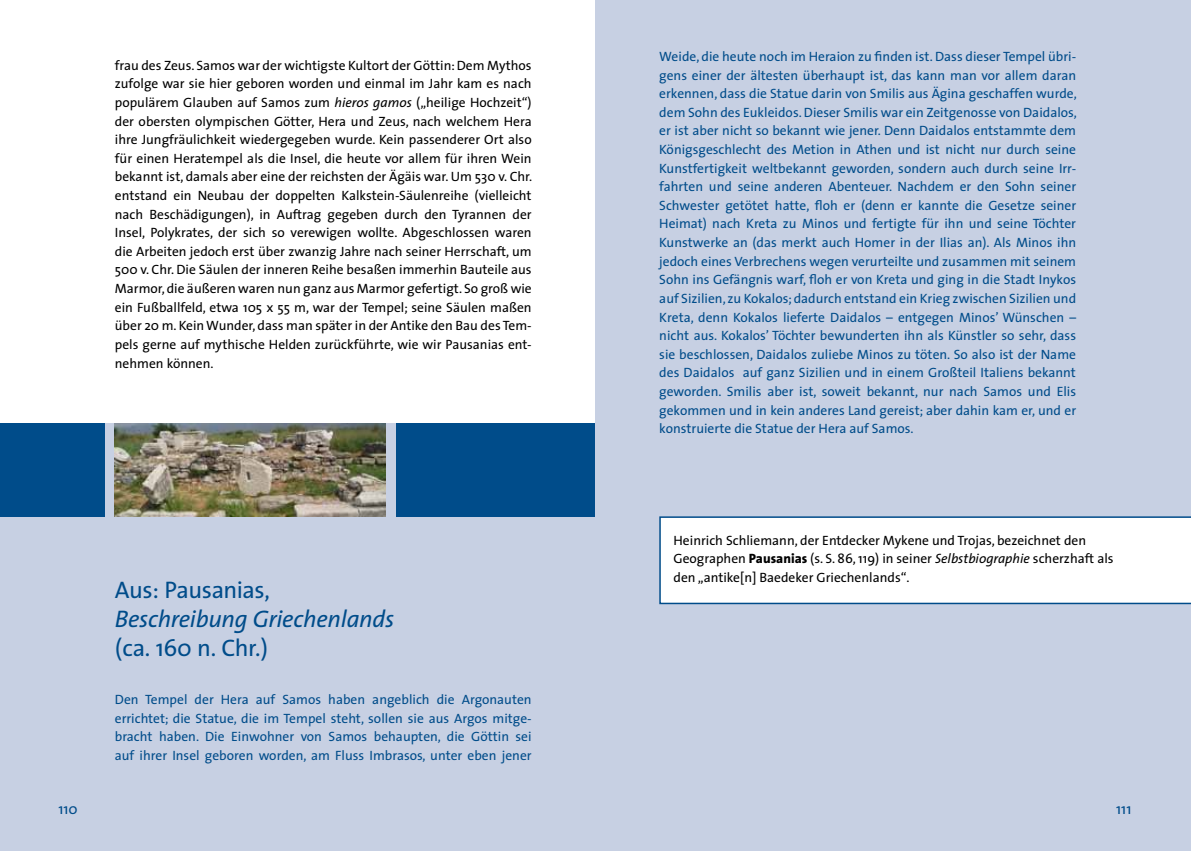
<style>
.page{position:relative;width:1191px;height:851px;background:#fff}
.page>*{position:absolute;margin:0;border:0;box-sizing:border-box;transform-origin:0 0}
.t1{font:24px "The Sans";letter-spacing:-.02em;color:#004c8a}
.t2{font:italic 24px "The Sans";letter-spacing:-.01em;color:#004c8a}
.t3{font:15px "The Sans";color:#004c8a}
.t4{font:13.5px/18.6px "The Sans";color:#004c8a;text-align:justify}
.t5{font:13.5px/18.6px "The Sans";color:#000;text-align:justify}
.s1{font-style:italic}
.s2{font-weight:800}
</style>
<div class="page">
<div style="left:0;top:423px;width:595px;height:427px;background:#c7d0e3"></div>
<div style="left:396px;top:423px;width:199px;height:93px;background:#004c8a"></div>
<div style="left:0;top:423px;width:104px;height:93px;background:#004c8a"></div>
<img style="left:115px;top:423px;width:271px;height:93px">
<div style="left:595px;top:0;width:596px;height:850px;background:#c7d0e3"></div>
<div style="left:659px;top:516px;width:532px;height:88px;background:#fff"></div>
<p class="t5" style="left:115px;top:55px;width:419px">frau des Zeus. Samos war der wichtigste Kultort der Göttin: Dem Mythos zufolge war sie hier geboren worden und einmal im Jahr kam es nach populärem Glauben auf Samos zum <span class="s1">hieros gamos</span> („heilige Hochzeit“) der obersten olympischen Götter, Hera und Zeus, nach welchem Hera ihre Jungfräulichkeit wiedergegeben wurde. Kein passenderer Ort also für einen Heratempel als die Insel, die heute vor allem für ihren Wein bekannt ist, damals aber eine der reichsten der Ägäis war. Um 530 v. Chr. entstand ein Neubau der doppelten Kalkstein-Säulenreihe (vielleicht nach Beschädigungen), in Auftrag gegeben durch den Tyrannen der Insel, Polykrates, der sich so verewigen wollte. Abgeschlossen waren die Arbeiten jedoch erst über zwanzig Jahre nach seiner Herrschaft, um 500 v. Chr. Die Säulen der inneren Reihe besaßen immerhin Bauteile aus Marmor, die äußeren waren nun ganz aus Marmor gefertigt. So groß wie ein Fußballfeld, etwa 105 x 55 m, war der Tempel; seine Säulen maßen über 20 m. Kein Wunder, dass man später in der Antike den Bau des Tem&shy;pels gerne auf mythische Helden zurückführte, wie wir Pausanias ent&shy;nehmen können.</p>
<h1 class="t1" style="left:115px;top:570px;width:157px">Aus: Pausanias,</h1>
<h1 class="t2" style="left:115px;top:598px;width:281px">Beschreibung Griechenlands</h1>
<h1 class="t1" style="left:115px;top:627px;width:155px">(ca. 160 n. Chr.)</h1>
<p class="t4" style="left:115px;top:689px;width:418px">Den Tempel der Hera auf Samos haben angeblich die Argonauten errichtet; die Statue, die im Tempel steht, sollen sie aus Argos mitge&shy;bracht haben. Die Einwohner von Samos behaupten, die Göttin sei auf ihrer Insel geboren worden, am Fluss Imbrasos, unter eben jener</p>
<p class="t4" style="left:659px;top:47px;width:419px">Weide, die heute noch im Heraion zu finden ist. Dass dieser Tempel übri&shy;gens einer der ältesten überhaupt ist, das kann man vor allem daran erkennen, dass die Statue darin von Smilis aus Ägina geschaffen wurde, dem Sohn des Eukleidos. Dieser Smilis war ein Zeitgenosse von Daidalos, er ist aber nicht so bekannt wie jener. Denn Daidalos entstammte dem Königsgeschlecht des Metion in Athen und ist nicht nur durch seine Kunstfertigkeit weltbekannt geworden, sondern auch durch seine Irr&shy;fahrten und seine anderen Abenteuer. Nachdem er den Sohn seiner Schwester getötet hatte, floh er (denn er kannte die Gesetze seiner Heimat) nach Kreta zu Minos und fertigte für ihn und seine Töchter Kunstwerke an (das merkt auch Homer in der Ilias an). Als Minos ihn jedoch eines Verbrechens wegen verurteilte und zusammen mit seinem Sohn ins Gefängnis warf, floh er von Kreta und ging in die Stadt Inykos auf Sizilien, zu Kokalos; dadurch entstand ein Krieg zwischen Sizilien und Kreta, denn Kokalos lieferte Daidalos – entgegen Minos’ Wünschen – nicht aus. Kokalos’ Töchter bewunderten ihn als Künstler so sehr, dass sie beschlossen, Daidalos zuliebe Minos zu töten. So also ist der Name des Daidalos auf ganz Sizilien und in einem Großteil Italiens bekannt geworden. Smilis aber ist, soweit bekannt, nur nach Samos und Elis gekommen und in kein anderes Land gereist; aber dahin kam er, und er konstruierte die Statue der Hera auf Samos.</p>
<p class="t5" style="left:673px;top:530px;width:441px;text-align:left">Heinrich Schliemann, der Entdecker Mykene und Trojas, bezeichnet den<br>Geographen <span class="s2">Pausanias</span> (s. S. 86, 119) in seiner <span class="s1">Selbstbiographie</span> scherzhaft als den „antike[n] Baedeker Griechenlands“.</p>
<p class="t3" style="left:58px;top:796px;width:21px">110</p>
<p class="t3" style="left:1116px;top:796px;width:17px">111</p>
</div>
